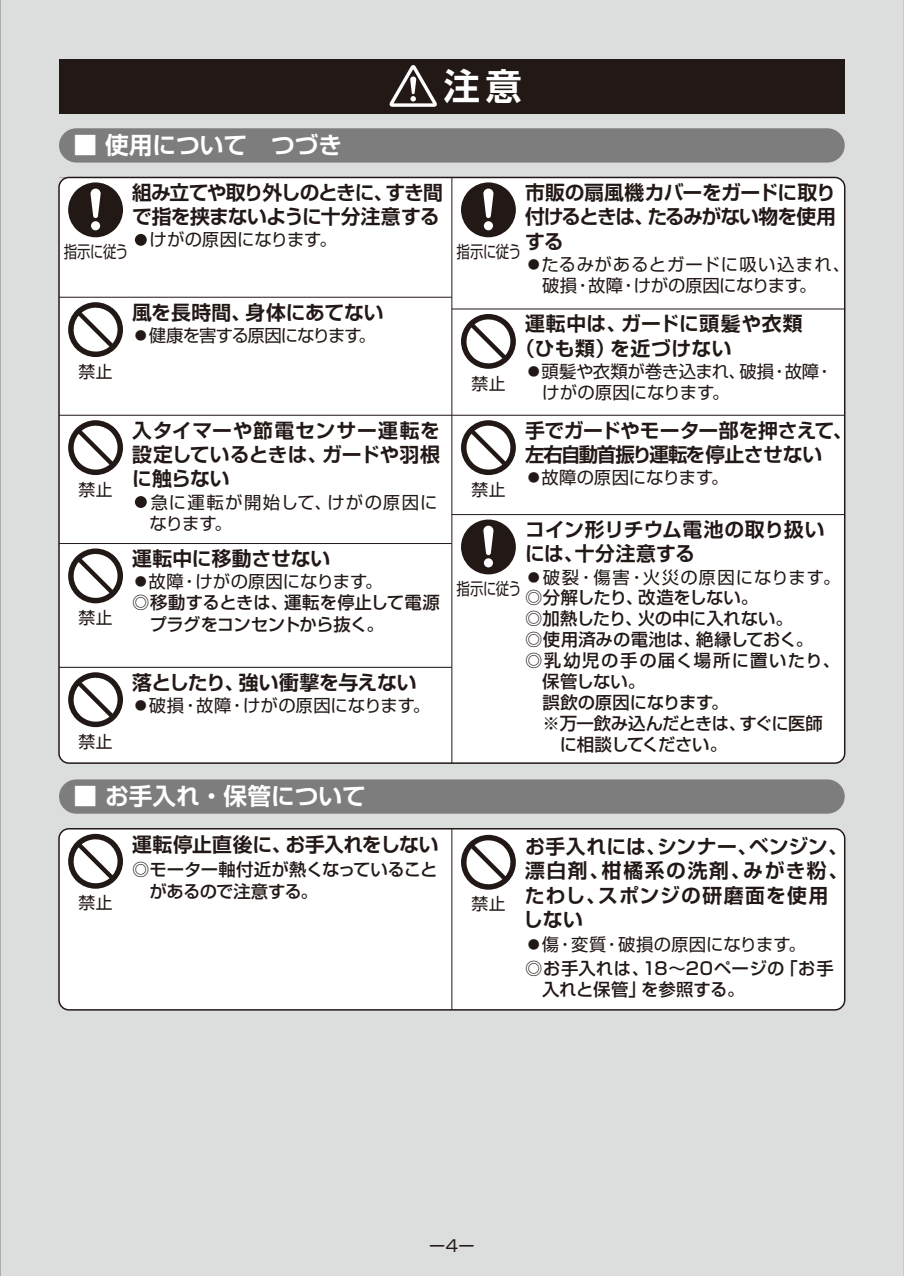
<style>
.page{position:relative;width:904px;height:1276px;background:#fff}
.page>*{position:absolute;margin:0;border:0;box-sizing:border-box;transform-origin:0 0}
.t1{font:700 36.4px "Shin Go Pro De";color:#fff}
.t2{font:700 23.62px "Shin Go Pro De";color:#fff}
.t3{font:700 19.78px/24.3px "Shin Go Pro De";letter-spacing:-.005em;color:#221815}
.t4{font:700 19.78px/24.3px "Shin Go Pro De";letter-spacing:.05em;color:#221815}
.t5{font:700 19.78px/24.3px "Shin Go Pro De";letter-spacing:-.035em;color:#221815}
.t6{font:700 19.78px/24.3px "Shin Go Pro De";letter-spacing:-.045em;color:#221815}
.t7{font:700 19.78px/24.3px "Shin Go Pro De";letter-spacing:-.025em;color:#221815}
.t8{font:700 19.78px/24.3px "Shin Go Pro De";letter-spacing:.03em;color:#221815}
.t9{font:500 17.32px/21.3px "Shin Go Pro";letter-spacing:-.01em;color:#221815}
.t10{font:17.32px/21.3px "Shin Go Pro";letter-spacing:-.005em;color:#221815}
.t11{font:17.32px/20.8px "Shin Go Pro";letter-spacing:.015em;color:#221815}
.t12{font:500 17.32px "Shin Go Pro";letter-spacing:-.03em;color:#221815}
.t13{font:17.32px/20.8px "Shin Go Pro";letter-spacing:.06em;color:#221815}
.t14{font:17.32px "Shin Go Pro";letter-spacing:.055em;color:#221815}
.t15{font:500 17.32px "Shin Go Pro";letter-spacing:.08em;color:#221815}
.t16{font:17.32px "Shin Go Pro";letter-spacing:-.055em;color:#221815}
.t17{font:500 17.32px "Shin Go Pro";letter-spacing:-.035em;color:#221815}
.t18{font:500 17.32px "Shin Go Pro";letter-spacing:-.045em;color:#221815}
.t19{font:16.8px "Shin Go Pro";color:#221815}
.t20{font:16.8px "Shin Go Pro";color:#221815;scale:.8 1}
.t21{font:16.1px "Shin Go Pro";color:#221815}
</style>
<div class="page">
<div style="left:1px;top:0;width:903px;height:1275px;background:#dcdddd"></div>
<div style="left:59px;top:177px;width:785px;height:586px;background:#fff;border-radius:10px"></div>
<hr style="left:452px;top:308px;width:392px;height:1px;background:#221815">
<svg style="left:461px;top:314px;width:55px;height:55px"></svg>
<hr style="left:59px;top:543px;width:393px;height:1px;background:#221815">
<svg style="left:68px;top:548px;width:55px;height:55px"></svg>
<hr style="left:59px;top:666px;width:393px;height:1px;background:#221815">
<svg style="left:68px;top:672px;width:55px;height:55px"></svg>
<hr style="left:452px;top:514px;width:392px;height:1px;background:#221815">
<svg style="left:461px;top:519px;width:55px;height:55px"></svg>
<svg style="left:461px;top:182px;width:55px;height:55px"></svg>
<div style="left:59px;top:128px;width:785px;height:34px;background:#7d7d7d;border-radius:17px"></div>
<div style="left:59px;top:828px;width:785px;height:181px;background:#fff;border-radius:10px"></div>
<div style="left:58px;top:827px;width:787px;height:183px;border:1px solid #221815;border-radius:10px"></div>
<svg style="left:68px;top:833px;width:55px;height:55px"></svg>
<div style="left:59px;top:779px;width:785px;height:34px;background:#7d7d7d;border-radius:17px"></div>
<hr style="left:451px;top:828px;width:1px;height:181px;background:#221815">
<hr style="left:451px;top:177px;width:1px;height:586px;background:#221815">
<div style="left:59px;top:59px;width:785px;height:54px;background:#221815"></div>
<svg style="left:389px;top:65px;width:48px;height:42px"></svg>
<svg style="left:68px;top:182px;width:55px;height:55px"></svg>
<div style="left:131px;top:230px;width:19px;height:19px;border:4px solid #fff;border-radius:50%"></div>
<svg style="left:0;top:0;width:1px;height:1275px"></svg>
<hr style="left:59px;top:297px;width:393px;height:1px;background:#221815">
<svg style="left:68px;top:302px;width:55px;height:55px"></svg>
<hr style="left:452px;top:415px;width:392px;height:1px;background:#221815">
<svg style="left:461px;top:420px;width:55px;height:55px"></svg>
<div style="left:131px;top:492px;width:19px;height:19px;border:4px solid #fff;border-radius:50%"></div>
<hr style="left:59px;top:415px;width:393px;height:1px;background:#221815">
<svg style="left:68px;top:420px;width:55px;height:55px"></svg>
<svg style="left:461px;top:834px;width:55px;height:55px"></svg>
<h2 class="t2" style="left:74px;top:126px;width:270px">■ 使用について　つづき</h2>
<h1 class="t1" style="left:444px;top:56px;width:80px">注意</h1>
<p class="t6" style="left:132px;top:178px;width:312px">組み立てや取り外しのときに、すき間で指を挟まないように十分注意する</p>
<p class="t10" style="left:132px;top:227px;width:206px">●けがの原因になります。</p>
<p class="t20" style="left:64px;top:238px;width:82px">指示に従う</p>
<p class="t19" style="left:78px;top:357px;width:36px">禁止</p>
<p class="t19" style="left:78px;top:475px;width:36px">禁止</p>
<p class="t3" style="left:132px;top:297px;width:253px">風を長時間、身体にあてない</p>
<p class="t16" style="left:132px;top:321px;width:245px">●健康を害する原因になります。</p>
<p class="t3" style="left:132px;top:415px;width:309px;text-align:justify">入タイマーや節電センサー運転を設定しているときは、ガードや羽根に触らない</p>
<p class="t13" style="left:149px;top:489px;width:289px;text-indent:-17px">●急に運転が開始して、けがの原因になります。</p>
<p class="t3" style="left:132px;top:544px;width:199px">運転中に移動させない</p>
<p class="t10" style="left:132px;top:568px;width:252px">●故障・けがの原因になります。</p>
<p class="t9" style="left:132px;top:590px;width:309px">◎移動するときは、運転を停止して電源</p>
<p class="t19" style="left:78px;top:604px;width:36px">禁止</p>
<p class="t17" style="left:149px;top:610px;width:236px">プラグをコンセントから抜く。</p>
<p class="t3" style="left:132px;top:667px;width:286px">落としたり、強い衝撃を与えない</p>
<p class="t10" style="left:132px;top:692px;width:300px">●破損・故障・けがの原因になります。</p>
<p class="t19" style="left:78px;top:727px;width:36px">禁止</p>
<h2 class="t2" style="left:74px;top:777px;width:294px">■ お手入れ・保管について</h2>
<p class="t19" style="left:78px;top:889px;width:36px">禁止</p>
<p class="t3" style="left:132px;top:830px;width:308px">運転停止直後に、お手入れをしない</p>
<p class="t9" style="left:149px;top:857px;width:290px;text-indent:-17px">◎モーター軸付近が熱くなっていることがあるので注意する。</p>
<p class="t5" style="left:525px;top:178px;width:312px">市販の扇風機カバーをガードに取り付けるときは、たるみがない物を使用</p>
<p class="t3" style="left:525px;top:226px;width:40px">する</p>
<p class="t11" style="left:542px;top:252px;width:309px;text-indent:-17px">●たるみがあるとガードに吸い込まれ、破損・故障・けがの原因になります。</p>
<p class="t20" style="left:456px;top:238px;width:82px">指示に従う</p>
<p class="t19" style="left:471px;top:369px;width:36px">禁止</p>
<p class="t19" style="left:471px;top:475px;width:36px">禁止</p>
<p class="t8" style="left:515px;top:309px;width:289px;text-indent:10px">運転中は、ガードに頭髪や衣類（ひも類）を近づけない</p>
<p class="t10" style="left:542px;top:358px;width:292px;text-indent:-17px">●頭髪や衣類が巻き込まれ、破損・故障・けがの原因になります。</p>
<p class="t7" style="left:525px;top:415px;width:329px">手でガードやモーター部を押さえて、左右自動首振り運転を停止させない</p>
<p class="t10" style="left:525px;top:465px;width:205px">●故障の原因になります。</p>
<p class="t3" style="left:525px;top:515px;width:301px">コイン形リチウム電池の取り扱いには、十分注意する</p>
<p class="t14" style="left:525px;top:562px;width:317px">●破裂・傷害・火災の原因になります。</p>
<p class="t18" style="left:525px;top:583px;width:235px">◎分解したり、改造をしない。</p>
<p class="t9" style="left:525px;top:606px;width:269px">◎加熱したり、火の中に入れない。</p>
<p class="t9" style="left:525px;top:626px;width:290px">◎使用済みの電池は、絶縁しておく。</p>
<p class="t15" style="left:525px;top:646px;width:317px">◎乳幼児の手の届く場所に置いたり、</p>
<p class="t9" style="left:542px;top:668px;width:104px">保管しない。</p>
<p class="t9" style="left:525px;top:689px;width:205px">　誤飲の原因になります。</p>
<p class="t12" style="left:525px;top:708px;width:299px">　※万一飲み込んだときは、すぐに医師</p>
<p class="t12" style="left:542px;top:729px;width:186px">　に相談してください。</p>
<p class="t20" style="left:456px;top:575px;width:82px">指示に従う</p>
<p class="t19" style="left:471px;top:890px;width:36px">禁止</p>
<p class="t4" style="left:523px;top:831px;width:326px">お手入れには、シンナー、ベンジン、漂白剤、柑橘系の洗剤、みがき粉、たわし、スポンジの研磨面を使用しない</p>
<p class="t10" style="left:525px;top:931px;width:282px">●傷・変質・破損の原因になります。</p>
<p class="t9" style="left:542px;top:955px;width:293px;text-indent:-17px">◎お手入れは、18～20ページの「お手入れと保管」を参照する。</p>
<p class="t21" style="left:429px;top:1232px;width:47px">ー4ー</p>
</div>
